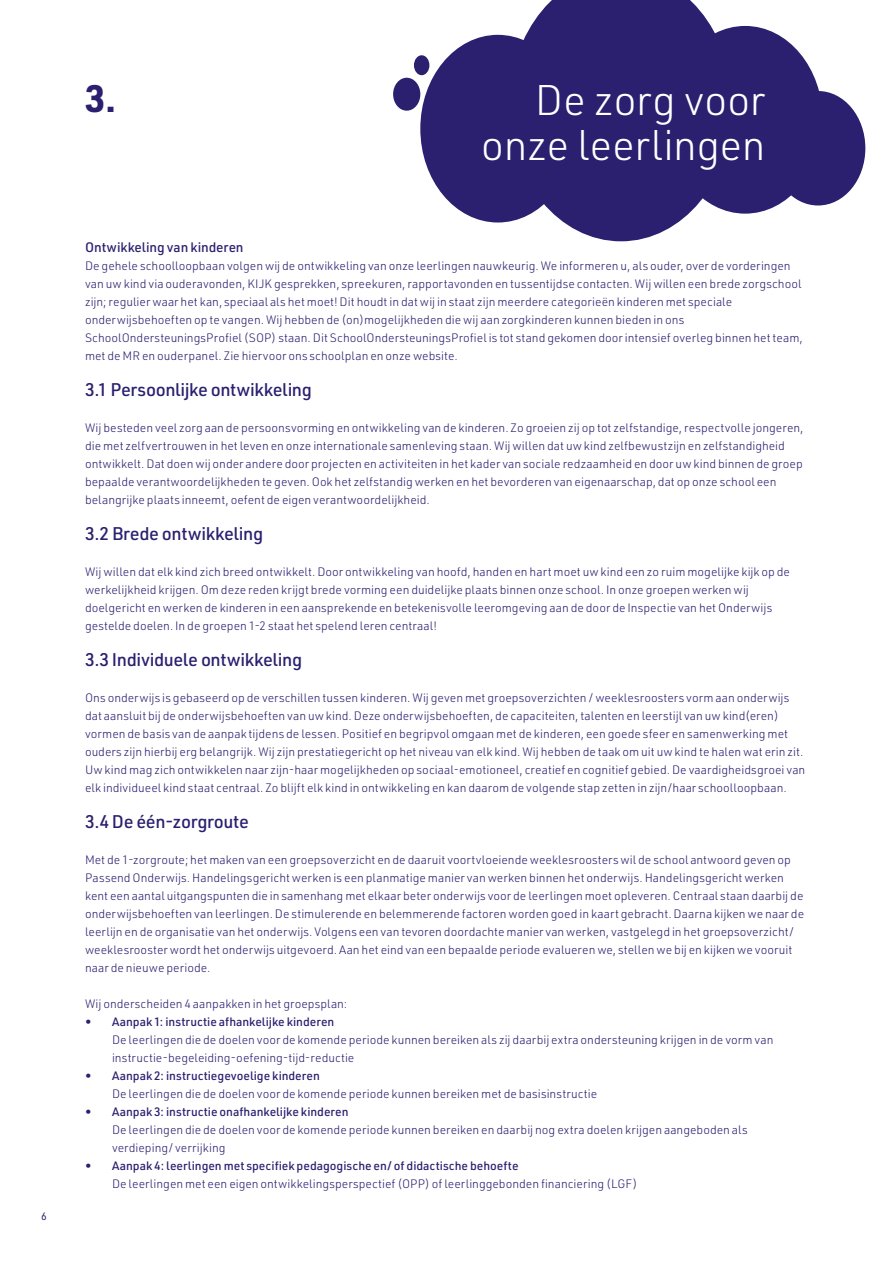
<style>
.page{position:relative;width:893px;height:1263px;background:#fff}
.page>*{position:absolute;margin:0;border:0;box-sizing:border-box;transform-origin:0 0}
.t1{font:300 42px/45px "URWDIN";letter-spacing:-.01em;color:#fff;text-align:right}
.t2{font:700 37.5px "URWDIN";color:#2a206f}
.t3{font:500 18px "URWDIN";letter-spacing:-.02em;color:#2a206f}
.t4{font:500 13.5px "URWDIN";letter-spacing:-.005em;color:#2a206f}
.t5{font:300 12px/18px "URWDIN";color:#2a206f}
.t6{font:500 12px "URWDIN";color:#2a206f}
.t7{font:10.5px "URWDIN";color:#2a206f}
</style>
<div class="page">
<div style="left:420px;top:35px;width:155px;height:187px;background:#2a206f;border-radius:50%"></div>
<div style="left:668px;top:26px;width:155px;height:188px;background:#2a206f;border-radius:50%"></div>
<div style="left:771px;top:91px;width:94px;height:114px;background:#2a206f;border-radius:50%"></div>
<svg style="left:509px;top:0;width:224px;height:241px;fill:#2a206f"></svg>
<div style="left:393px;top:78px;width:27px;height:33px;background:#2a206f;border-radius:50%"></div>
<div style="left:414px;top:55px;width:15px;height:20px;background:#2a206f;border-radius:50%"></div>
<p class="t7" style="left:41px;top:1210px;width:7px">6</p>
<h2 class="t2" style="left:85px;top:73px;width:33px">3.</h2>
<h1 class="t1" style="left:481px;top:76px;width:286px">De zorg voor onze leerlingen</h1>
<p class="t4" style="left:85px;top:238px;width:160px">Ontwikkeling van kinderen</p>
<p class="t5" style="left:85px;top:256px;width:719px">De gehele schoolloopbaan volgen wij de ontwikkeling van onze leerlingen nauwkeurig. We informeren u, als ouder, over de vorderingen van uw kind via ouderavonden, KIJK gesprekken, spreekuren, rapportavonden en tussentijdse contacten. Wij willen een brede zorgschool zijn; regulier waar het kan, speciaal als het moet! Dit houdt in dat wij in staat zijn meerdere categorieën kinderen met speciale onderwijsbehoeften op te vangen. Wij hebben de (on)mogelijkheden die wij aan zorgkinderen kunnen bieden in ons SchoolOndersteuningsProfiel (SOP) staan. Dit SchoolOndersteuningsProfiel is tot stand gekomen door intensief overleg binnen het team, met de MR en ouderpanel. Zie hiervoor ons schoolplan en onze website.</p>
<h3 class="t3" style="left:85px;top:378px;width:228px">3.1 Persoonlijke ontwikkeling</h3>
<p class="t5" style="left:85px;top:418px;width:720px">Wij besteden veel zorg aan de persoonsvorming en ontwikkeling van de kinderen. Zo groeien zij op tot zelfstandige, respectvolle jongeren, die met zelfvertrouwen in het leven en onze internationale samenleving staan. Wij willen dat uw kind zelfbewustzijn en zelfstandigheid ontwikkelt. Dat doen wij onder andere door projecten en activiteiten in het kader van sociale redzaamheid en door uw kind binnen de groep bepaalde verantwoordelijkheden te geven. Ook het zelfstandig werken en het bevorderen van eigenaarschap, dat op onze school een belangrijke plaats inneemt, oefent de eigen verantwoordelijkheid.</p>
<h3 class="t3" style="left:85px;top:522px;width:180px">3.2 Brede ontwikkeling</h3>
<p class="t5" style="left:85px;top:562px;width:707px">Wij willen dat elk kind zich breed ontwikkelt. Door ontwikkeling van hoofd, handen en hart moet uw kind een zo ruim mogelijke kijk op de werkelijkheid krijgen. Om deze reden krijgt brede vorming een duidelijke plaats binnen onze school. In onze groepen werken wij doelgericht en werken de kinderen in een aansprekende en betekenisvolle leeromgeving aan de door de Inspectie van het Onderwijs gestelde doelen. In de groepen 1-2 staat het spelend leren centraal!</p>
<h3 class="t3" style="left:85px;top:648px;width:219px">3.3 Individuele ontwikkeling</h3>
<p class="t5" style="left:85px;top:688px;width:722px">Ons onderwijs is gebaseerd op de verschillen tussen kinderen. Wij geven met groepsoverzichten / weeklesroosters vorm aan onderwijs dat aansluit bij de onderwijsbehoeften van uw kind. Deze onderwijsbehoeften, de capaciteiten, talenten en leerstijl van uw kind(eren) vormen de basis van de aanpak tijdens de lessen. Positief en begripvol omgaan met de kinderen, een goede sfeer en samenwerking met ouders zijn hierbij erg belangrijk. Wij zijn prestatiegericht op het niveau van elk kind. Wij hebben de taak om uit uw kind te halen wat erin zit.<br>Uw kind mag zich ontwikkelen naar zijn-haar mogelijkheden op sociaal-emotioneel, creatief en cognitief gebied. De vaardigheidsgroei van elk individueel kind staat centraal. Zo blijft elk kind in ontwikkeling en kan daarom de volgende stap zetten in zijn/haar schoolloopbaan.</p>
<h3 class="t3" style="left:85px;top:810px;width:165px">3.4 De één-zorgroute</h3>
<p class="t5" style="left:85px;top:850px;width:721px">Met de 1-zorgroute; het maken van een groepsoverzicht en de daaruit voortvloeiende weeklesroosters wil de school antwoord geven op Passend Onderwijs. Handelingsgericht werken is een planmatige manier van werken binnen het onderwijs. Handelingsgericht werken kent een aantal uitgangspunten die in samenhang met elkaar beter onderwijs voor de leerlingen moet opleveren. Centraal staan daarbij de onderwijsbehoeften van leerlingen. De stimulerende en belemmerende factoren worden goed in kaart gebracht. Daarna kijken we naar de leerlijn en de organisatie van het onderwijs. Volgens een van tevoren doordachte manier van werken, vastgelegd in het groepsoverzicht/ weeklesrooster wordt het onderwijs uitgevoerd. Aan het eind van een bepaalde periode evalueren we, stellen we bij en kijken we vooruit naar de nieuwe periode.</p>
<p class="t5" style="left:85px;top:994px;width:264px">Wij onderscheiden 4 aanpakken in het groepsplan:</p>
<p class="t6" style="left:85px;top:1014px;width:251px">• Aanpak 1: instructie afhankelijke kinderen</p>
<p class="t5" style="left:112px;top:1030px;width:663px">De leerlingen die de doelen voor de komende periode kunnen bereiken als zij daarbij extra ondersteuning krijgen in de vorm van instructie-begeleiding-oefening-tijd-reductie</p>
<p class="t6" style="left:85px;top:1068px;width:236px">• Aanpak 2: instructiegevoelige kinderen</p>
<p class="t5" style="left:112px;top:1084px;width:487px">De leerlingen die de doelen voor de komende periode kunnen bereiken met de basisinstructie</p>
<p class="t6" style="left:85px;top:1104px;width:265px">• Aanpak 3: instructie onafhankelijke kinderen</p>
<p class="t5" style="left:112px;top:1120px;width:637px">De leerlingen die de doelen voor de komende periode kunnen bereiken en daarbij nog extra doelen krijgen aangeboden als verdieping/ verrijking</p>
<p class="t6" style="left:85px;top:1158px;width:435px">• Aanpak 4: leerlingen met specifiek pedagogische en/ of didactische behoefte</p>
<p class="t5" style="left:112px;top:1174px;width:527px">De leerlingen met een eigen ontwikkelingsperspectief (OPP) of leerlinggebonden financiering (LGF)</p>
</div>
